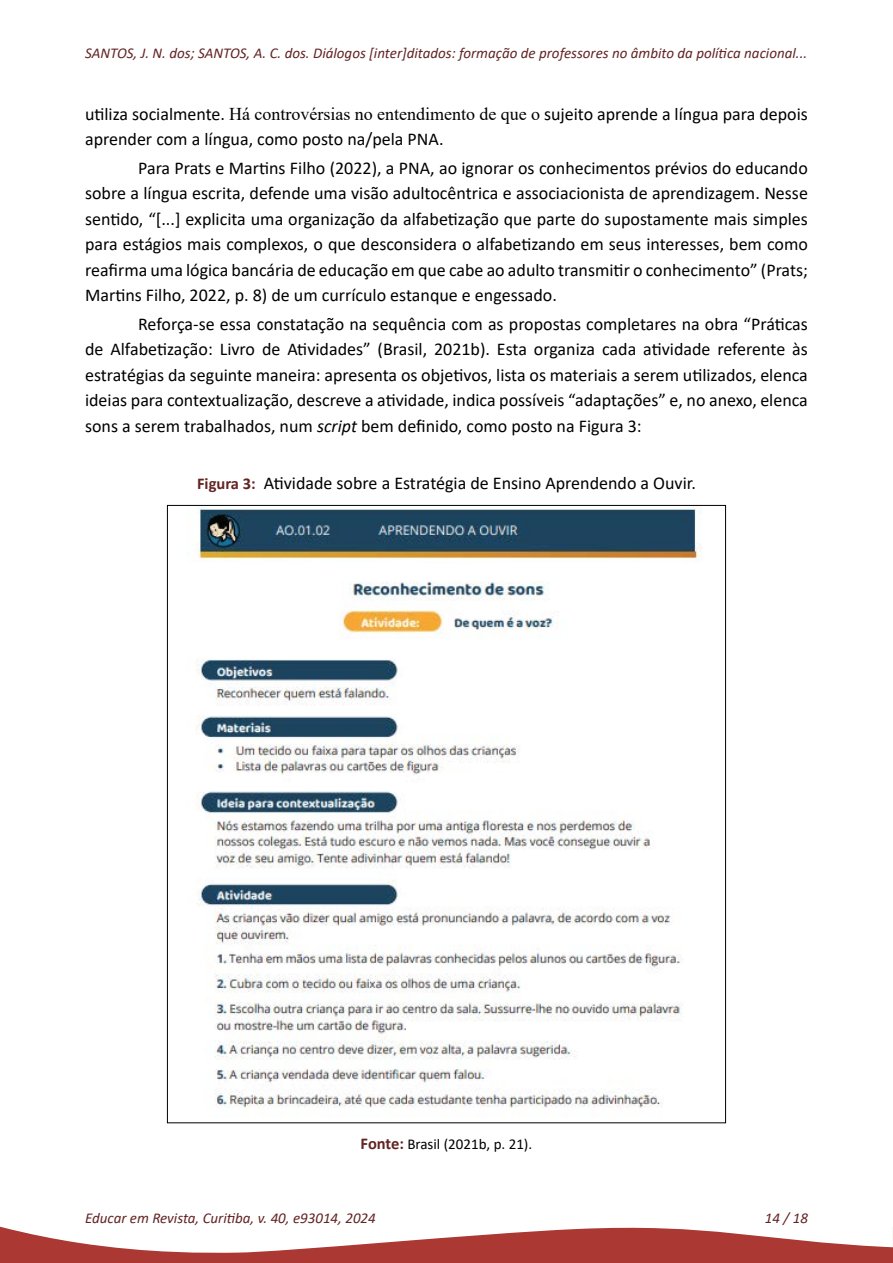
<style>
.page{position:relative;width:893px;height:1263px;background:#fff}
.page>*{position:absolute;margin:0;border:0;box-sizing:border-box;transform-origin:0 0}
._15-TEXTO{font:18px/25.5px "Calibri";color:#000;text-align:justify}
._18-TÍTULO_FIGURA{font:18px "Calibri";color:#000}
.t1{font:italic 15px "Calibri";color:#632423}
._19-FONTE_FIGURA{font:15px "Calibri";color:#000}
.s1{font-family:"Times New Roman"}
.s2{font-style:italic}
.s3{font-weight:700;font-size:16.5px;color:#632423}
</style>
<div class="page">
<svg style="left:0;top:1226px;width:893px;height:37px"></svg>
<img style="left:187px;top:507px;width:515px;height:602px">
<p class="t1" style="left:85px;top:43px;width:724px">SANTOS, J. N. dos; SANTOS, A. C. dos. Diálogos [inter]ditados: formação de professores no âmbito da política nacional...</p>
<p class="_15-TEXTO" style="left:85px;top:101px;width:724px">utiliza socialmente. <span class="s1">Há controvérsias no entendimento de que o</span> sujeito aprende a língua para depois aprender com a língua, como posto na/pela PNA.</p>
<p class="_15-TEXTO" style="left:85px;top:155px;width:724px;text-indent:53px">Para Prats e Martins Filho (2022), a PNA, ao ignorar os conhecimentos prévios do educando sobre a língua escrita, defende uma visão adultocêntrica e associacionista de aprendizagem. Nesse sentido, “[...] explicita uma organização da alfabetização que parte do supostamente mais simples para estágios mais complexos, o que desconsidera o alfabetizando em seus interesses, bem como reafirma uma lógica bancária de educação em que cabe ao adulto transmitir o conhecimento” (Prats; Martins Filho, 2022, p. 8) de um currículo estanque e engessado.</p>
<p class="_15-TEXTO" style="left:85px;top:311px;width:724px;text-indent:53px">Reforça-se essa constatação na sequência com as propostas completares na obra “Práticas de Alfabetização: Livro de Atividades” (Brasil, 2021b). Esta organiza cada atividade referente às estratégias da seguinte maneira: apresenta os objetivos, lista os materiais a serem utilizados, elenca ideias para contextualização, descreve a atividade, indica possíveis “adaptações” e, no anexo, elenca sons a serem trabalhados, num <span class="s2">script</span> bem definido, como posto na Figura 3:</p>
<p class="_18-TÍTULO_FIGURA" style="left:197px;top:471px;width:500px"><span class="s3">Figura 3:</span> Atividade sobre a Estratégia de Ensino Aprendendo a Ouvir.</p>
<p class="_19-FONTE_FIGURA" style="left:361px;top:1134px;width:173px"><span class="s3">Fonte:</span> Brasil (2021b, p. 21).</p>
<p class="t1" style="left:85px;top:1208px;width:292px">Educar em Revista, Curitiba, v. 40, e93014, 2024</p>
<p class="t1" style="left:765px;top:1208px;width:45px">14 / 18</p>
</div>
